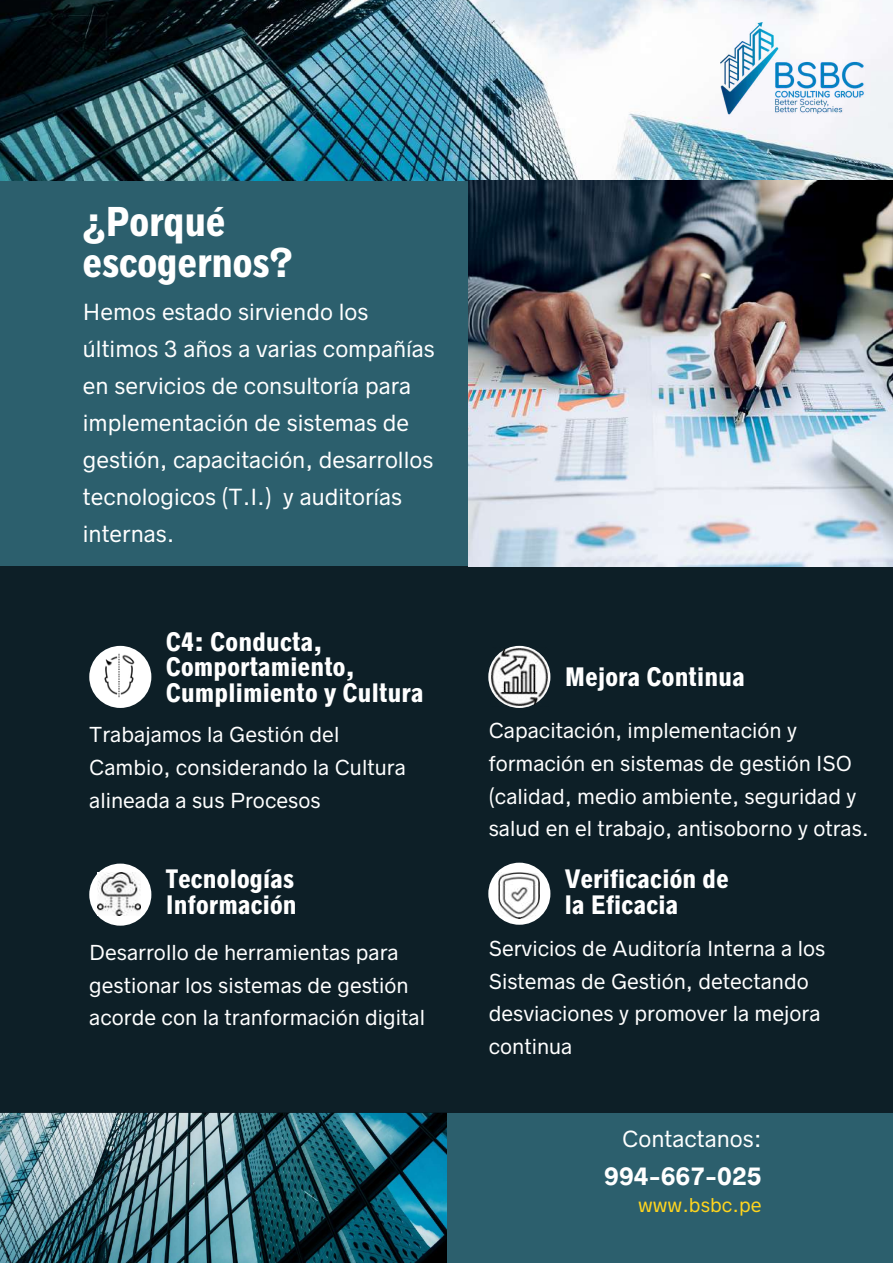
<style>
.page{position:relative;width:893px;height:1264px;background:#fff}
.page>*{position:absolute;margin:0;border:0;box-sizing:border-box;transform-origin:0 0}
.t1{font:700 condensed 37.5px/40.5px "Radnika Next";color:#fff}
.t2{font:700 condensed 24px/25.8px "Radnika Next";letter-spacing:.01em;color:#fff}
.t3{font:700 22.5px "Radnika Next";color:#fff}
.t4{font:21px/37px "Radnika Next";color:#fff}
.t5{font:19.5px/32.5px "Radnika Next";color:#fff}
.t6{font:18px "Radnika Next";color:#ffd51e}
</style>
<div class="page">
<div style="left:0;top:0;width:892px;height:1262px;background:#2c5f6d"></div>
<img style="left:0;top:0;width:892px;height:181px">
<img style="left:0;top:1112px;width:446px;height:150px">
<div style="left:0;top:566px;width:892px;height:546px;background:#0d1f27"></div>
<div style="left:89px;top:863px;width:62px;height:62px;background:#fff;border-radius:50%"></div>
<div style="left:89px;top:646px;width:62px;height:62px;background:#fff;border-radius:50%"></div>
<div style="left:488px;top:862px;width:62px;height:62px;background:#fff;border-radius:50%"></div>
<svg style="left:488px;top:646px;width:62px;height:62px"></svg>
<img style="left:720px;top:23px;width:151px;height:101px">
<img style="left:468px;top:180px;width:424px;height:386px">
<img style="left:95px;top:651px;width:48px;height:49px">
<img style="left:97px;top:872px;width:43px;height:43px">
<img style="left:491px;top:648px;width:57px;height:58px">
<img style="left:499px;top:872px;width:40px;height:46px">
<h1 class="t1" style="left:83px;top:202px;width:211px">¿Porqué escogernos?</h1>
<p class="t4" style="left:83px;top:293px;width:353px">Hemos estado sirviendo los últimos 3 años a varias compañías en servicios de consultoría para implementación de sistemas de gestión, capacitación, desarrollos tecnologicos (T.I.) y auditorías internas.</p>
<p class="t2" style="left:166px;top:628px;width:259px">C4: Conducta,<br>Comportamiento,<br>Cumplimiento y Cultura</p>
<p class="t5" style="left:89px;top:718px;width:318px">Trabajamos la Gestión del<br>Cambio, considerando la Cultura alineada a sus Procesos</p>
<p class="t2" style="left:166px;top:866px;width:132px">Tecnologías<br>Información</p>
<p class="t5" style="left:89px;top:936px;width:337px">Desarrollo de herramientas para gestionar los sistemas de gestión acorde con la tranformación digital</p>
<p class="t2" style="left:564px;top:664px;width:181px">Mejora Continua</p>
<p class="t5" style="left:488px;top:714px;width:382px">Capacitación, implementación y formación en sistemas de gestión ISO (calidad, medio ambiente, seguridad y salud en el trabajo, antisoborno y otras.</p>
<p class="t2" style="left:564px;top:866px;width:165px">Verificación de la Eficacia</p>
<p class="t5" style="left:488px;top:932px;width:338px">Servicios de Auditoría Interna a los<br>Sistemas de Gestión, detectando desviaciones y promover la mejora continua</p>
<p class="t4" style="left:622px;top:1120px;width:141px">Contactanos:</p>
<p class="t3" style="left:604px;top:1162px;width:159px">994-667-025</p>
<p class="t6" style="left:638px;top:1194px;width:125px">www.bsbc.pe</p>
</div>
